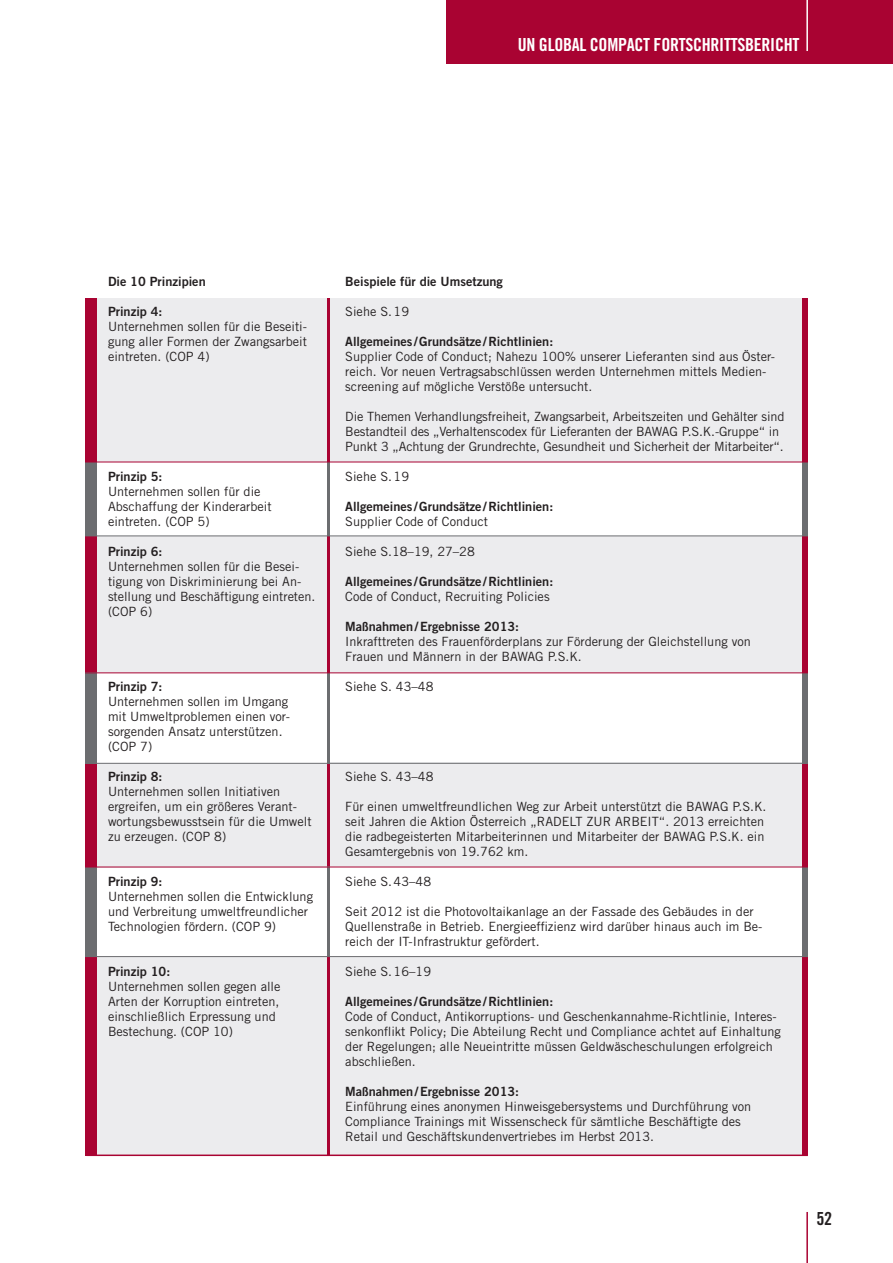
<style>
.page{position:relative;width:893px;height:1263px;background:#fff}
.page>*{position:absolute;margin:0;border:0;box-sizing:border-box;transform-origin:0 0}
.t1{font:18px "Trade Gothic LT Std Bd Cn 20";letter-spacing:-.015em;color:#fff}
.t2{font:18px "Trade Gothic LT Std Bd Cn 20";color:#231f20}
.t3{font:12.75px/15px "Trade Gothic LT Std";color:#231f20}
.t4{font:12.75px "Trade Gothic LT Std Bd 2";color:#231f20}
</style>
<div class="page">
<hr style="left:806px;top:1212px;width:2px;height:51px;background:#a90332">
<div style="left:85px;top:298px;width:244px;height:164px;background:#ececee"></div>
<div style="left:85px;top:536px;width:244px;height:136px;background:#ececee"></div>
<div style="left:85px;top:763px;width:244px;height:104px;background:#ececee"></div>
<div style="left:85px;top:956px;width:244px;height:200px;background:#ececee"></div>
<div style="left:330px;top:298px;width:478px;height:164px;background:#ececee"></div>
<div style="left:330px;top:536px;width:475px;height:137px;background:#ececee"></div>
<div style="left:330px;top:763px;width:475px;height:104px;background:#ececee"></div>
<div style="left:330px;top:956px;width:475px;height:198px;background:#ececee"></div>
<div style="left:85px;top:298px;width:12px;height:164px;background:#a90332"></div>
<div style="left:85px;top:536px;width:12px;height:137px;background:#a90332"></div>
<div style="left:85px;top:764px;width:12px;height:104px;background:#a90332"></div>
<div style="left:85px;top:956px;width:12px;height:200px;background:#a90332"></div>
<hr style="left:327px;top:298px;width:3px;height:164px;background:#a90332">
<hr style="left:327px;top:536px;width:3px;height:136px;background:#a90332">
<hr style="left:327px;top:763px;width:3px;height:104px;background:#a90332">
<hr style="left:327px;top:956px;width:3px;height:199px;background:#a90332">
<div style="left:802px;top:298px;width:6px;height:164px;background:#a90332"></div>
<div style="left:802px;top:536px;width:6px;height:137px;background:#a90332"></div>
<div style="left:802px;top:763px;width:6px;height:104px;background:#a90332"></div>
<div style="left:802px;top:956px;width:6px;height:199px;background:#a90332"></div>
<div style="left:85px;top:462px;width:12px;height:74px;background:#6c6d70"></div>
<div style="left:85px;top:672px;width:12px;height:92px;background:#6c6d70"></div>
<div style="left:85px;top:867px;width:12px;height:89px;background:#6c6d70"></div>
<hr style="left:327px;top:462px;width:3px;height:74px;background:#6c6d70">
<hr style="left:327px;top:673px;width:3px;height:91px;background:#6c6d70">
<hr style="left:327px;top:867px;width:3px;height:89px;background:#6c6d70">
<div style="left:802px;top:462px;width:6px;height:74px;background:#6c6d70"></div>
<div style="left:802px;top:673px;width:6px;height:90px;background:#6c6d70"></div>
<div style="left:802px;top:867px;width:6px;height:89px;background:#6c6d70"></div>
<hr style="left:85px;top:536px;width:723px;height:1px;background:#6c6d70">
<hr style="left:85px;top:763px;width:723px;height:1px;background:#6c6d70">
<hr style="left:85px;top:956px;width:723px;height:1px;background:#6c6d70">
<hr style="left:85px;top:462px;width:723px;height:1px;background:#a90332">
<hr style="left:85px;top:672px;width:723px;height:1px;background:#a90332">
<hr style="left:85px;top:867px;width:723px;height:1px;background:#a90332">
<hr style="left:87px;top:1154px;width:721px;height:2px;background:#a90332">
<div style="left:446px;top:0;width:447px;height:64px;background:#a90332"></div>
<hr style="left:806px;top:0;width:2px;height:51px;background:#fff">
<h1 class="t1" style="left:518px;top:34px;width:283px">UN GLOBAL COMPACT FORTSCHRITTSBERICHT</h1>
<p class="t4" style="left:108px;top:274px;width:99px">Die 10 Prinzipien</p>
<p class="t4" style="left:108px;top:304px;width:56px">Prinzip 4:</p>
<p class="t3" style="left:108px;top:319px;width:201px;text-align:justify">Unternehmen sollen für die Beseiti&shy;gung aller Formen der Zwangsarbeit eintreten. (COP 4)</p>
<p class="t4" style="left:108px;top:469px;width:56px">Prinzip 5:</p>
<p class="t3" style="left:108px;top:484px;width:165px">Unternehmen sollen für die<br>Abschaffung der Kinderarbeit eintreten. (COP 5)</p>
<p class="t4" style="left:108px;top:544px;width:56px">Prinzip 6:</p>
<p class="t3" style="left:108px;top:559px;width:209px">Unternehmen sollen für die Besei&shy;tigung von Diskriminierung bei An&shy;stellung und Beschäftigung eintreten. (COP 6)</p>
<p class="t4" style="left:108px;top:679px;width:56px">Prinzip 7:</p>
<p class="t3" style="left:108px;top:694px;width:182px">Unternehmen sollen im Umgang mit Umweltproblemen einen vor&shy;sorgenden Ansatz unterstützen. (COP 7)</p>
<p class="t4" style="left:108px;top:769px;width:56px">Prinzip 8:</p>
<p class="t3" style="left:108px;top:784px;width:205px">Unternehmen sollen Initiativen ergreifen, um ein größeres Verant&shy;wortungsbewusstsein für die Umwelt zu erzeugen. (COP 8)</p>
<p class="t4" style="left:108px;top:874px;width:56px">Prinzip 9:</p>
<p class="t3" style="left:108px;top:889px;width:207px">Unternehmen sollen die Entwicklung und Verbreitung umweltfreundlicher<br>Technologien fördern. (COP 9)</p>
<p class="t4" style="left:108px;top:964px;width:64px">Prinzip 10:</p>
<p class="t3" style="left:108px;top:979px;width:174px">Unternehmen sollen gegen alle<br>Arten der Korruption eintreten, einschließlich Erpressung und<br>Bestechung. (COP 10)</p>
<p class="t4" style="left:345px;top:274px;width:159px">Beispiele für die Umsetzung</p>
<p class="t3" style="left:345px;top:304px;width:65px">Siehe S.19</p>
<p class="t4" style="left:345px;top:334px;width:209px">Allgemeines /Grundsätze/Richtlinien:</p>
<p class="t3" style="left:345px;top:349px;width:431px">Supplier Code of Conduct; Nahezu 100% unserer Lieferanten sind aus Öster&shy;reich. Vor neuen Vertragsabschlüssen werden Unternehmen mittels Medien&shy;screening auf mögliche Verstöße untersucht.</p>
<p class="t3" style="left:345px;top:409px;width:441px">Die Themen Verhandlungsfreiheit, Zwangsarbeit, Arbeitszeiten und Gehälter sind<br>Bestandteil des „Verhaltenscodex für Lieferanten der BAWAG P.S.K.-Gruppe“ in<br>Punkt 3 „Achtung der Grundrechte, Gesundheit und Sicherheit der Mitarbeiter“.</p>
<p class="t3" style="left:345px;top:469px;width:65px">Siehe S.19</p>
<p class="t4" style="left:345px;top:499px;width:209px">Allgemeines /Grundsätze/Richtlinien:</p>
<p class="t3" style="left:345px;top:514px;width:144px">Supplier Code of Conduct</p>
<p class="t3" style="left:345px;top:544px;width:131px">Siehe S.18–19, 27–28</p>
<p class="t4" style="left:345px;top:574px;width:209px">Allgemeines /Grundsätze/Richtlinien:</p>
<p class="t3" style="left:345px;top:589px;width:206px">Code of Conduct, Recruiting Policies</p>
<p class="t4" style="left:345px;top:618px;width:175px">Maßnahmen/Ergebnisse 2013:</p>
<p class="t3" style="left:345px;top:634px;width:407px">Inkrafttreten des Frauenförderplans zur Förderung der Gleichstellung von<br>Frauen und Männern in der BAWAG P.S.K.</p>
<p class="t3" style="left:345px;top:679px;width:90px">Siehe S. 43–48</p>
<p class="t3" style="left:345px;top:769px;width:90px">Siehe S. 43–48</p>
<p class="t3" style="left:345px;top:799px;width:423px">Für einen umweltfreundlichen Weg zur Arbeit unterstützt die BAWAG P.S.K. seit Jahren die Aktion Österreich „RADELT ZUR ARBEIT“. 2013 erreichten die radbegeisterten Mitarbeiterinnen und Mitarbeiter der BAWAG P.S.K. ein Gesamtergebnis von 19.762 km.</p>
<p class="t3" style="left:345px;top:874px;width:87px">Siehe S.43–48</p>
<p class="t3" style="left:345px;top:904px;width:419px">Seit 2012 ist die Photovoltaikanlage an der Fassade des Gebäudes in der<br>Quellenstraße in Betrieb. Energieeffizienz wird darüber hinaus auch im Be&shy;reich der IT-Infrastruktur gefördert.</p>
<p class="t3" style="left:345px;top:964px;width:87px">Siehe S.16–19</p>
<p class="t4" style="left:345px;top:993px;width:209px">Allgemeines /Grundsätze/Richtlinien:</p>
<p class="t3" style="left:345px;top:1009px;width:437px">Code of Conduct, Antikorruptions- und Geschenkannahme-Richtlinie, Interes&shy;senkonflikt Policy; Die Abteilung Recht und Compliance achtet auf Einhaltung der Regelungen; alle Neueintritte müssen Geldwäscheschulungen erfolgreich abschließen.</p>
<p class="t4" style="left:345px;top:1083px;width:175px">Maßnahmen/Ergebnisse 2013:</p>
<p class="t3" style="left:345px;top:1099px;width:407px">Einführung eines anonymen Hinweisgebersystems und Durchführung von<br>Compliance Trainings mit Wissenscheck für sämtliche Beschäftigte des<br>Retail und Geschäftskundenvertriebes im Herbst 2013.</p>
<h1 class="t2" style="left:816px;top:1207px;width:17px">52</h1>
</div>
